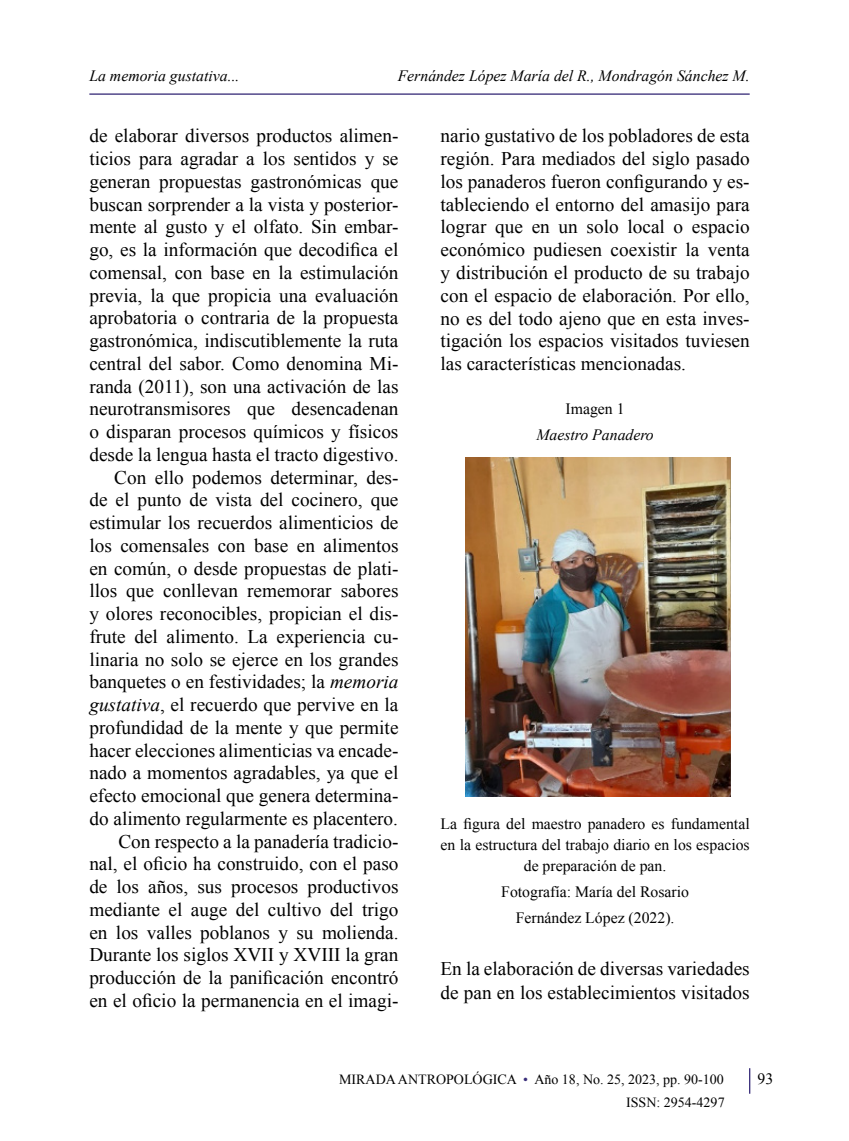
<style>
.page{position:relative;width:849px;height:1141px;background:#fff}
.page>*{position:absolute;margin:0;border:0;box-sizing:border-box;transform-origin:0 0}
.t1{font:19.25px/22.8px "Times New Roman";color:#000;text-align:right}
.t2{font:15.75px/21px "Times New Roman";color:#000;text-align:center}
.t3{font:italic 15.75px "Times New Roman";color:#000}
.t4{font:14px/22.8px "Times New Roman";color:#000;text-align:right}
.s1{font-style:italic}
.s2{color:#392d7a}
</style>
<div class="page">
<hr style="left:748px;top:1068px;width:2px;height:26px;background:#392d7a">
<hr style="left:89px;top:93px;width:660px;height:2px;background:#392d7a">
<img style="left:465px;top:458px;width:266px;height:339px">
<p class="t3" style="left:89px;top:65px;width:152px">La memoria gustativa...</p>
<p class="t3" style="left:397px;top:65px;width:353px">Fernández López María del R., Mondragón Sánchez M.</p>
<p class="t1" style="left:89px;top:124px;width:310px">de elaborar diversos productos alimen&shy;ticios para agradar a los sentidos y se generan propuestas gastronómicas que buscan sorprender a la vista y posterior&shy;mente al gusto y el olfato. Sin embar&shy;go, es la información que decodifica el comensal, con base en la estimulación previa, la que propicia una evaluación aprobatoria o contraria de la propuesta gastronómica, indiscutiblemente la ruta central del sabor. Como denomina Mi&shy;randa (2011), son una activación de las neurotransmisores que desencadenan o disparan procesos químicos y físicos desde la lengua hasta el tracto digestivo.<br>Con ello podemos determinar, des-<br>de el punto de vista del cocinero, que estimular los recuerdos alimenticios de los comensales con base en alimentos en común, o desde propuestas de plati&shy;llos que conllevan rememorar sabores y olores reconocibles, propician el dis&shy;frute del alimento. La experiencia cu&shy;linaria no solo se ejerce en los grandes banquetes o en festividades; la <span class="s1">memoria gustativa</span>, el recuerdo que pervive en la profundidad de la mente y que permite hacer elecciones alimenticias va encade&shy;nado a momentos agradables, ya que el efecto emocional que genera determina&shy;do alimento regularmente es placentero.<br>Con respecto a la panadería tradicio&shy;nal, el oficio ha construido, con el paso de los años, sus procesos productivos mediante el auge del cultivo del trigo en los valles poblanos y su molienda.<br>Durante los siglos XVII y XVIII la gran producción de la panificación encontró en el oficio la permanencia en el imagi-</p>
<p class="t1" style="left:440px;top:124px;width:310px;text-align:justify">nario gustativo de los pobladores de esta región. Para mediados del siglo pasado los panaderos fueron configurando y es&shy;tableciendo el entorno del amasijo para lograr que en un solo local o espacio económico pudiesen coexistir la venta y distribución el producto de su trabajo con el espacio de elaboración. Por ello, no es del todo ajeno que en esta inves&shy;tigación los espacios visitados tuviesen las características mencionadas.</p>
<p class="t2" style="left:565px;top:398px;width:61px">Imagen 1</p>
<p class="t3" style="left:536px;top:424px;width:119px">Maestro Panadero</p>
<p class="t2" style="left:440px;top:813px;width:310px">La figura del maestro panadero es fundamental en la estructura del trabajo diario en los espacios de preparación de pan.</p>
<p class="t2" style="left:501px;top:879px;width:189px;line-height:25.9px">Fotografía: María del Rosario<br>Fernández López (2022).</p>
<p class="t1" style="left:440px;top:957px;width:310px;line-height:23.4px;text-align:left">En la elaboración de diversas variedades de pan en los establecimientos visitados</p>
<p class="t4" style="left:339px;top:1068px;width:387px">MIRADA ANTROPOLÓGICA <span class="s2">•</span> Año 18, No. 25, 2023, pp. 90-100<br>ISSN: 2954-4297</p>
<p class="t2" style="left:757px;top:1068px;width:17px">93</p>
</div>
